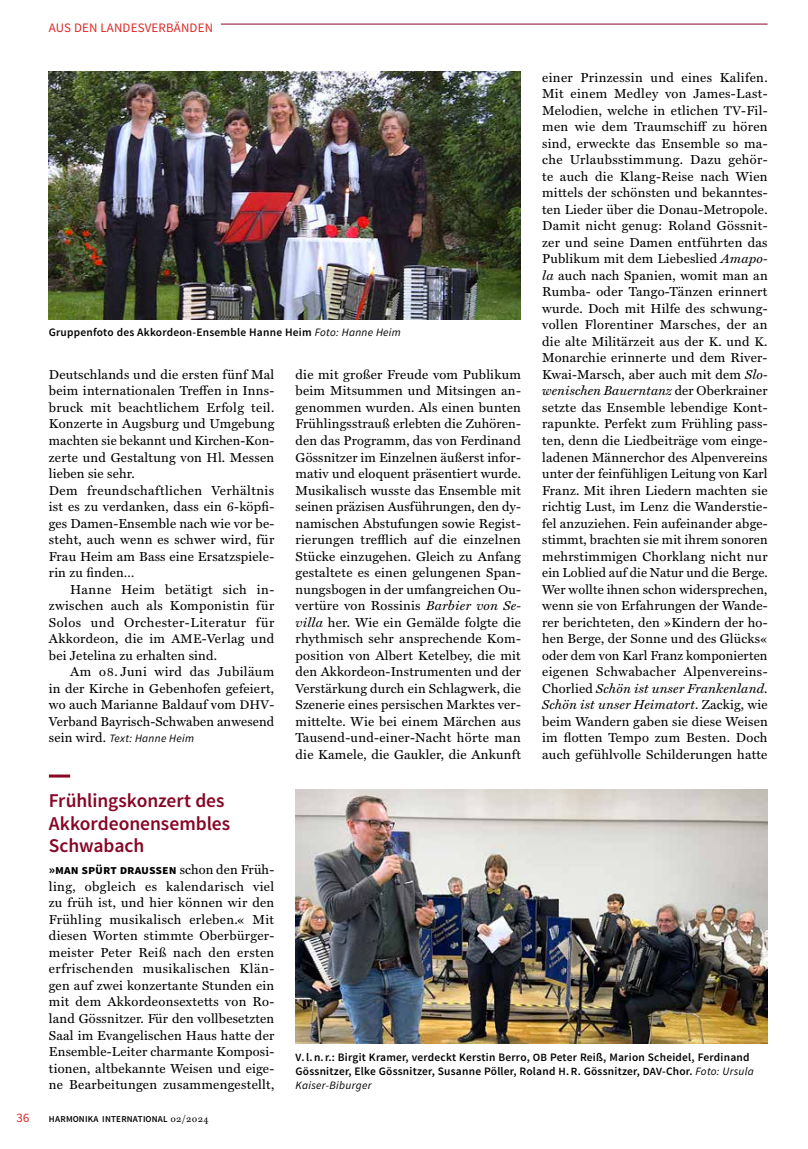
<style>
.page{position:relative;width:808px;height:1149px;background:#fff}
.page>*{position:absolute;margin:0;border:0;box-sizing:border-box;transform-origin:0 0}
.t1{font:600 19.5px/22.5px "Source Sans Pro";letter-spacing:-.005em;color:#870525}
.t2{font:13.05px/16.5px "Miller Text";letter-spacing:.02em;color:#000;text-align:justify}
.t3{font:700 13.05px "Source Sans Pro";letter-spacing:.005em;color:#000}
.t4{font:12.9px "Source Sans Pro";letter-spacing:.015em;color:#df2625}
.t5{font:600 11.4px/14.2px "Source Sans Pro";letter-spacing:.02em;color:#000}
.t6{font:italic 11.25px "Source Sans Pro";letter-spacing:.025em;color:#000}
.t7{font:600 9px "Source Sans Pro";letter-spacing:.025em;color:#000}
.s1{font-weight:400;font-style:italic;font-size:11.25px}
.s2{font-size:12.6px}
.s3{font-family:"Miller Text";font-style:normal;font-size:13.05px}
.s4{font-style:italic}
.s5{font-family:"Miller Text";font-weight:400}
.s6{font-family:"Miller Text";font-weight:400;font-size:9.75px}
.s7{font-size:11.1px}
</style>
<div class="page">
<hr style="left:49px;top:774px;width:21px;height:3px;background:#870525">
<img style="left:296px;top:789px;width:471px;height:254px">
<img style="left:49px;top:72px;width:472px;height:247px">
<hr style="left:221px;top:24px;width:546px;height:1px;background:#870525">
<p class="t4" style="left:49px;top:20px;width:166px">AUS DEN LANDESVERBÄNDEN</p>
<p class="t5" style="left:49px;top:325px;width:354px">Gruppenfoto des Akkordeon-Ensemble Hanne Heim <span class="s1">Foto: Hanne Heim</span></p>
<p class="t2" style="left:49px;top:365px;width:227px;text-align:left">Deutschlands und die ersten fünf Mal beim internationalen Treffen in Inns&shy;bruck mit beachtlichem Erfolg teil.<br>Konzerte in Augsburg und Umgebung machten sie bekannt und Kirchen-Kon&shy;zerte und Gestaltung von Hl. Messen lieben sie sehr.<br>Dem freundschaftlichen Verhältnis ist es zu verdanken, dass ein 6-köpfi&shy;ges Damen-Ensemble nach wie vor be&shy;steht, auch wenn es schwer wird, für Frau Heim am Bass eine Ersatzspiele&shy;rin zu finden…</p>
<p class="t2" style="left:49px;top:579px;width:227px;text-indent:21px">Hanne Heim betätigt sich in&shy;zwischen auch als Komponistin für Solos und Orchester-Literatur für Akkordeon, die im <span class="s2">AME</span>-Verlag und bei Jetelina zu erhalten sind.</p>
<p class="t2" style="left:49px;top:662px;width:227px;text-indent:21px">Am 08. Juni wird das Jubiläum in der Kirche in Gebenhofen gefeiert, wo auch Marianne Baldauf vom <span class="s2">DHV</span>-Verband Bayrisch-Schwaben anwesend</p>
<p class="t6" style="left:49px;top:731px;width:147px"><span class="s3">sein wird.</span> Text: Hanne Heim</p>
<p class="t2" style="left:296px;top:365px;width:227px">die mit großer Freude vom Publikum beim Mitsummen und Mitsingen an&shy;genommen wurden. Als einen bunten Frühlingsstrauß erlebten die Zuhören&shy;den das Programm, das von Ferdinand Gössnitzer im Einzelnen äußerst infor&shy;mativ und eloquent präsentiert wurde.<br>Musikalisch wusste das Ensemble mit seinen präzisen Ausführungen, den dy&shy;namischen Abstufungen sowie Regist&shy;rierungen trefflich auf die einzelnen Stücke einzugehen. Gleich zu Anfang gestaltete es einen gelungenen Span&shy;nungsbogen in der umfangreichen Ou&shy;vertüre von Rossinis <span class="s4">Barbier von Se&shy;villa</span> her. Wie ein Gemälde folgte die rhythmisch sehr ansprechende Kom&shy;position von Albert Ketelbey, die mit den Akkordeon-Instrumenten und der Verstärkung durch ein Schlagwerk, die Szenerie eines persischen Marktes ver&shy;mittelte. Wie bei einem Märchen aus Tausend-und-einer-Nacht hörte man die Kamele, die Gaukler, die Ankunft</p>
<p class="t2" style="left:542px;top:68px;width:227px">einer Prinzessin und eines Kalifen.<br>Mit einem Medley von James-Last-Melodien, welche in etlichen <span class="s2">TV</span>-Fil&shy;men wie dem Traumschiff zu hören sind, erweckte das Ensemble so ma&shy;che Urlaubsstimmung. Dazu gehör&shy;te auch die Klang-Reise nach Wien mittels der schönsten und bekanntes&shy;ten Lieder über die Donau-Metropole.<br>Damit nicht genug: Roland Gössnit&shy;zer und seine Damen entführten das Publikum mit dem Liebeslied <span class="s4">Amapo&shy;la</span> auch nach Spanien, womit man an Rumba- oder Tango-Tänzen erinnert wurde. Doch mit Hilfe des schwung&shy;vollen Florentiner Marsches, der an die alte Militärzeit aus der <span class="s2">K</span>. und <span class="s2">K</span>.<br>Monarchie erinnerte und dem River-Kwai-Marsch, aber auch mit dem <span class="s4">Slo&shy;wenischen Bauerntanz</span> der Oberkrainer setzte das Ensemble lebendige Kont&shy;rapunkte. Perfekt zum Frühling pass&shy;ten, denn die Liedbeiträge vom einge&shy;ladenen Männerchor des Alpenvereins unter der feinfühligen Leitung von Karl Franz. Mit ihren Liedern machten sie richtig Lust, im Lenz die Wanderstie&shy;fel anzuziehen. Fein aufeinander abge&shy;stimmt, brachten sie mit ihrem sonoren mehrstimmigen Chorklang nicht nur ein Loblied auf die Natur und die Berge.<br>Wer wollte ihnen schon widersprechen, wenn sie von Erfahrungen der Wande&shy;rer berichteten, den »Kindern der ho&shy;hen Berge, der Sonne und des Glücks« oder dem von Karl Franz komponierten eigenen Schwabacher Alpenvereins-Chorlied <span class="s4">Schön ist unser Frankenland.<br>Schön ist unser Heimatort</span>. Zackig, wie beim Wandern gaben sie diese Weisen im flotten Tempo zum Besten. Doch auch gefühlvolle Schilderungen hatte</p>
<h1 class="t1" style="left:49px;top:789px;width:183px">Frühlingskonzert des<br>Akkordeonensembles<br>Schwabach</h1>
<p class="t3" style="left:49px;top:861px;width:227px">»Man spürt draussen <span class="s5">schon den Früh-</span></p>
<p class="t2" style="left:49px;top:876px;width:227px">ling, obgleich es kalendarisch viel zu früh ist, und hier können wir den Frühling musikalisch erleben.« Mit diesen Worten stimmte Oberbürger&shy;meister Peter Reiß nach den ersten erfrischenden musikalischen Klän&shy;gen auf zwei konzertante Stunden ein mit dem Akkordeonsextetts von Ro&shy;land Gössnitzer. Für den vollbesetzten Saal im Evangelischen Haus hatte der Ensemble-Leiter charmante Komposi&shy;tionen, altbekannte Weisen und eige&shy;ne Bearbeitungen zusammengestellt,</p>
<p class="t4" style="left:16px;top:1109px;width:15px">36</p>
<p class="t7" style="left:49px;top:1112px;width:161px">HARMONIKA INTERNATIONAL <span class="s6">02/2024</span></p>
<p class="t5" style="left:296px;top:1049px;width:460px"><span class="s7">V</span>.l.n.r.: Birgit Kramer, verdeckt Kerstin Berro, <span class="s7">OB</span> Peter Reiß, Marion Scheidel, Ferdinand<br>Gössnitzer, Elke Gössnitzer, Susanne Pöller, Roland <span class="s7">H</span>. <span class="s7">R</span>. Gössnitzer, <span class="s7">DAV</span>-Chor. <span class="s1">Foto: Ursula</span></p>
<p class="t6" style="left:296px;top:1077px;width:78px">Kaiser-Biburger</p>
</div>
